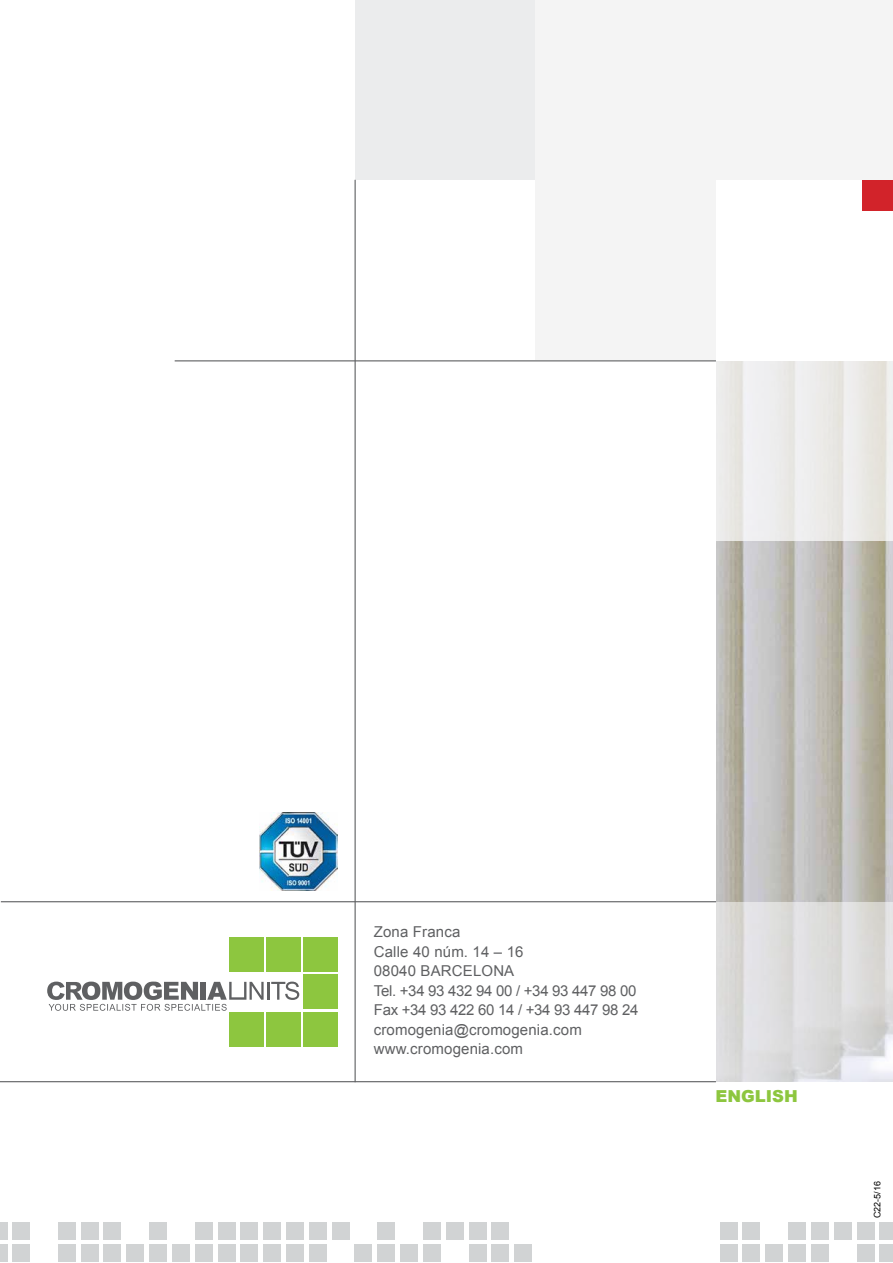
<style>
.page{position:relative;width:893px;height:1263px;background:#fff}
.page>*{position:absolute;margin:0;border:0;box-sizing:border-box;transform-origin:0 0}
.t1{font:900 16.5px "Arial";color:#8dc63f}
.t2{font:15px/19.5px "Arial";letter-spacing:.01em;color:#5f6062}
.t3{font:9px "Arial";color:#000}
</style>
<div class="page">
<img style="left:716px;top:541px;width:177px;height:361px">
<div style="left:715px;top:0;width:178px;height:180px;background:#f4f4f4"></div>
<div style="left:716px;top:360px;width:177px;height:181px;background:linear-gradient(to right,#ededed,#eae8e4)"></div>
<svg style="left:716px;top:902px;width:177px;height:180px;background:#dddcdd"></svg>
<div style="left:862px;top:180px;width:31px;height:30px;background:#d2232a"></div>
<div style="left:880px;top:1244px;width:13px;height:17px;background:#d1d3d4"></div>
<div style="left:857px;top:1244px;width:17px;height:17px;background:#d1d3d4"></div>
<div style="left:811px;top:1244px;width:18px;height:17px;background:#d1d3d4"></div>
<div style="left:788px;top:1244px;width:18px;height:17px;background:#d1d3d4"></div>
<div style="left:765px;top:1244px;width:18px;height:17px;background:#d1d3d4"></div>
<div style="left:743px;top:1244px;width:17px;height:17px;background:#d1d3d4"></div>
<div style="left:720px;top:1244px;width:17px;height:17px;background:#d1d3d4"></div>
<div style="left:514px;top:1244px;width:18px;height:17px;background:#d1d3d4"></div>
<div style="left:492px;top:1244px;width:17px;height:17px;background:#d1d3d4"></div>
<div style="left:469px;top:1244px;width:17px;height:17px;background:#d1d3d4"></div>
<div style="left:423px;top:1244px;width:18px;height:17px;background:#d1d3d4"></div>
<div style="left:400px;top:1244px;width:18px;height:17px;background:#d1d3d4"></div>
<div style="left:377px;top:1244px;width:18px;height:17px;background:#d1d3d4"></div>
<div style="left:355px;top:1244px;width:17px;height:17px;background:#d1d3d4"></div>
<div style="left:309px;top:1244px;width:18px;height:17px;background:#d1d3d4"></div>
<div style="left:286px;top:1244px;width:18px;height:17px;background:#d1d3d4"></div>
<div style="left:263px;top:1244px;width:18px;height:17px;background:#d1d3d4"></div>
<div style="left:241px;top:1244px;width:17px;height:17px;background:#d1d3d4"></div>
<div style="left:218px;top:1244px;width:17px;height:17px;background:#d1d3d4"></div>
<div style="left:195px;top:1244px;width:18px;height:17px;background:#d1d3d4"></div>
<div style="left:172px;top:1244px;width:18px;height:17px;background:#d1d3d4"></div>
<div style="left:149px;top:1244px;width:18px;height:17px;background:#d1d3d4"></div>
<div style="left:126px;top:1244px;width:18px;height:17px;background:#d1d3d4"></div>
<div style="left:104px;top:1244px;width:17px;height:17px;background:#d1d3d4"></div>
<div style="left:81px;top:1244px;width:17px;height:17px;background:#d1d3d4"></div>
<div style="left:58px;top:1244px;width:18px;height:17px;background:#d1d3d4"></div>
<div style="left:12px;top:1244px;width:18px;height:17px;background:#d1d3d4"></div>
<div style="left:0;top:1244px;width:7px;height:17px;background:#d1d3d4"></div>
<div style="left:880px;top:1222px;width:13px;height:17px;background:#d1d3d4"></div>
<div style="left:857px;top:1222px;width:17px;height:17px;background:#d1d3d4"></div>
<div style="left:834px;top:1222px;width:18px;height:17px;background:#d1d3d4"></div>
<div style="left:811px;top:1222px;width:18px;height:17px;background:#d1d3d4"></div>
<div style="left:788px;top:1222px;width:18px;height:17px;background:#d1d3d4"></div>
<div style="left:743px;top:1222px;width:17px;height:17px;background:#d1d3d4"></div>
<div style="left:720px;top:1222px;width:17px;height:17px;background:#d1d3d4"></div>
<div style="left:492px;top:1222px;width:17px;height:17px;background:#d1d3d4"></div>
<div style="left:469px;top:1222px;width:17px;height:17px;background:#d1d3d4"></div>
<div style="left:446px;top:1222px;width:18px;height:17px;background:#d1d3d4"></div>
<div style="left:423px;top:1222px;width:18px;height:17px;background:#d1d3d4"></div>
<div style="left:377px;top:1222px;width:18px;height:17px;background:#d1d3d4"></div>
<div style="left:332px;top:1222px;width:17px;height:17px;background:#d1d3d4"></div>
<div style="left:309px;top:1222px;width:18px;height:17px;background:#d1d3d4"></div>
<div style="left:286px;top:1222px;width:18px;height:17px;background:#d1d3d4"></div>
<div style="left:263px;top:1222px;width:18px;height:17px;background:#d1d3d4"></div>
<div style="left:241px;top:1222px;width:17px;height:17px;background:#d1d3d4"></div>
<div style="left:218px;top:1222px;width:17px;height:17px;background:#d1d3d4"></div>
<div style="left:195px;top:1222px;width:18px;height:17px;background:#d1d3d4"></div>
<div style="left:149px;top:1222px;width:18px;height:17px;background:#d1d3d4"></div>
<div style="left:104px;top:1222px;width:17px;height:17px;background:#d1d3d4"></div>
<div style="left:81px;top:1222px;width:17px;height:17px;background:#d1d3d4"></div>
<div style="left:58px;top:1222px;width:18px;height:17px;background:#d1d3d4"></div>
<div style="left:12px;top:1222px;width:18px;height:17px;background:#d1d3d4"></div>
<div style="left:0;top:1222px;width:7px;height:17px;background:#d1d3d4"></div>
<div style="left:355px;top:0;width:180px;height:180px;background:#ebeced"></div>
<div style="left:535px;top:0;width:181px;height:180px;background:#f4f4f4"></div>
<div style="left:535px;top:180px;width:181px;height:180px;background:#f4f4f4"></div>
<div style="left:229px;top:938px;width:34px;height:34px;background:#8dc63f"></div>
<div style="left:303px;top:938px;width:34px;height:34px;background:#8dc63f"></div>
<div style="left:303px;top:975px;width:34px;height:34px;background:#8dc63f"></div>
<div style="left:266px;top:938px;width:34px;height:34px;background:#8dc63f"></div>
<div style="left:229px;top:1012px;width:34px;height:34px;background:#8dc63f"></div>
<div style="left:303px;top:1012px;width:34px;height:34px;background:#8dc63f"></div>
<div style="left:266px;top:1012px;width:34px;height:34px;background:#8dc63f"></div>
<svg style="left:47px;top:981px;width:252px;height:30px"></svg>
<div style="left:201px;top:982px;width:5px;height:18px;background:#5f6062"></div>
<hr style="left:175px;top:360px;width:541px;height:1px;background:#5f6062">
<hr style="left:355px;top:180px;width:1px;height:902px;background:#5f6062">
<hr style="left:0;top:1081px;width:716px;height:1px;background:#5f6062">
<img style="left:260px;top:812px;width:77px;height:78px">
<hr style="left:1px;top:901px;width:715px;height:1px;background:#5f6062">
<p class="t2" style="left:374px;top:922px;width:266px">Zona Franca<br>Calle 40 núm. 14 – 16<br>08040 BARCELONA<br>Tel. +34 93 432 94 00 / +34 93 447 98 00<br>Fax +34 93 422 60 14 / +34 93 447 98 24 cromogenia@cromogenia.com www.cromogenia.com</p>
<p class="t1" style="left:715px;top:1084px;width:84px">ENGLISH</p>
<p class="t3" style="left:871px;top:1218px;width:39px;rotate:-90deg">C22-5/16</p>
</div>
